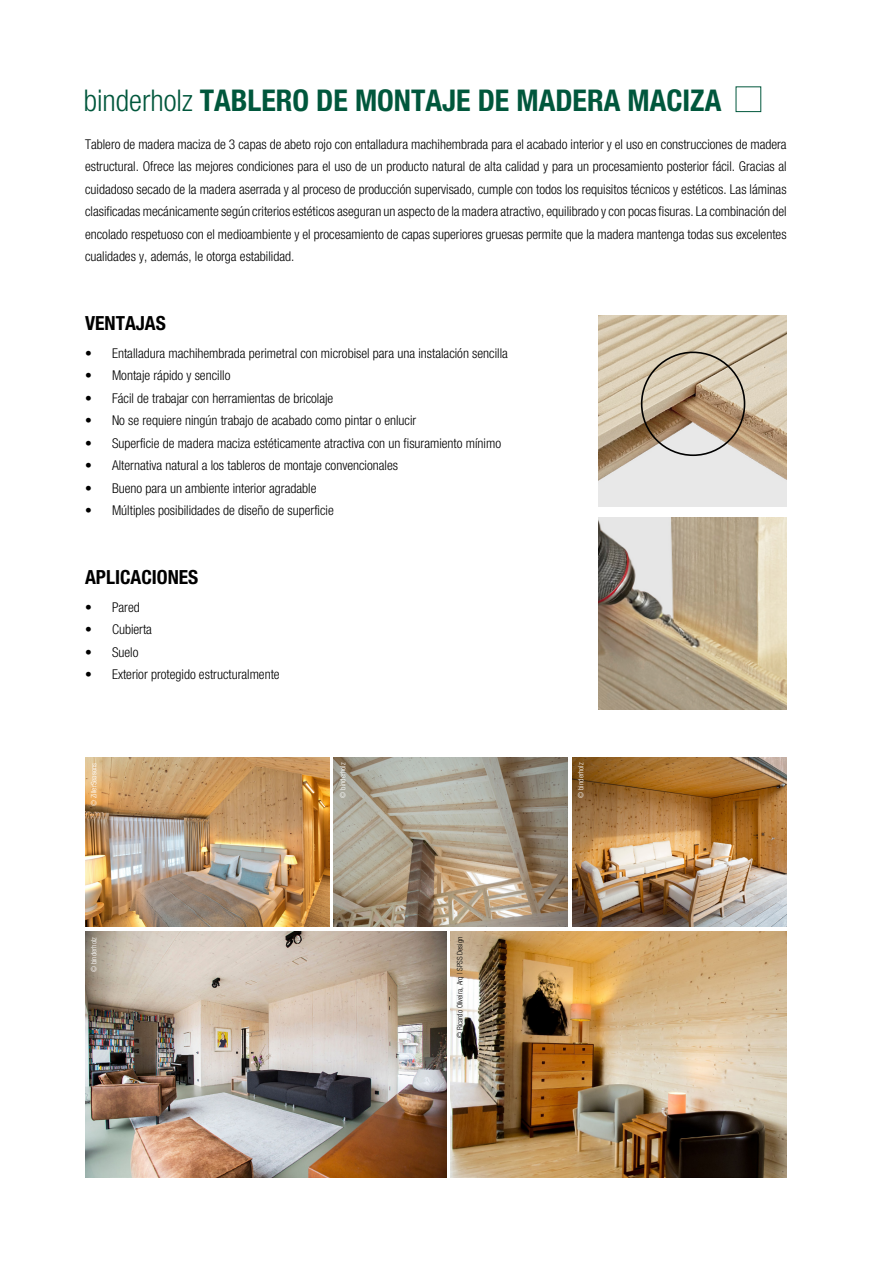
<style>
.page{position:relative;width:893px;height:1263px;background:#fff}
.page>*{position:absolute;margin:0;border:0;box-sizing:border-box;transform-origin:0 0}
.t1{font:30px "Helvetica Neue LT 77 Bd Cn";color:#00573c}
.t2{font:19.5px "Helvetica Neue LT 77 Bd Cn";color:#000}
.t3{font:13.5px/22.5px "Helvetica Neue LT 47 Lt Cn";color:#000;text-align:justify}
.t4{font:7.5px "Helvetica Neue LT 47 Lt Cn";color:#fff}
.t5{font:7.5px "Helvetica Neue LT 47 Lt Cn";color:#000}
.s1{font-family:"Helvetica Neue LT 47 Lt Cn"}
</style>
<div class="page">
<img style="left:598px;top:315px;width:189px;height:192px">
<div style="left:641px;top:352px;width:104px;height:104px;border:2px solid #000;border-radius:50%"></div>
<img style="left:598px;top:518px;width:189px;height:191px">
<img style="left:85px;top:757px;width:245px;height:170px">
<img style="left:572px;top:757px;width:215px;height:170px">
<img style="left:334px;top:757px;width:234px;height:170px">
<img style="left:85px;top:931px;width:361px;height:247px">
<img style="left:451px;top:931px;width:336px;height:247px">
<h1 class="t1" style="left:84px;top:82px;width:639px"><span class="s1">binderholz</span> TABLERO DE MONTAJE DE MADERA MACIZA</h1>
<p class="t3" style="left:85px;top:132px;width:703px">Tablero de madera maciza de 3 capas de abeto rojo con entalladura machihembrada para el acabado interior y el uso en construcciones de madera estructural. Ofrece las mejores condiciones para el uso de un producto natural de alta calidad y para un procesamiento posterior fácil. Gracias al cuidadoso secado de la madera aserrada y al proceso de producción supervisado, cumple con todos los requisitos técnicos y estéticos. Las láminas clasificadas mecánicamente según criterios estéticos aseguran un aspecto de la madera atractivo, equilibrado y con pocas fisuras. La combinación del encolado respetuoso con el medioambiente y el procesamiento de capas superiores gruesas permite que la madera mantenga todas sus excelentes cualidades y, además, le otorga estabilidad.</p>
<h2 class="t2" style="left:85px;top:311px;width:82px">VENTAJAS</h2>
<p class="t3" style="left:85px;top:342px;width:424px">• Entalladura machihembrada perimetral con microbisel para una instalación sencilla</p>
<p class="t3" style="left:85px;top:364px;width:147px">• Montaje rápido y sencillo</p>
<p class="t3" style="left:85px;top:387px;width:250px">• Fácil de trabajar con herramientas de bricolaje</p>
<p class="t3" style="left:85px;top:409px;width:333px">• No se requiere ningún trabajo de acabado como pintar o enlucir</p>
<p class="t3" style="left:85px;top:432px;width:418px">• Superficie de madera maciza estéticamente atractiva con un fisuramiento mínimo</p>
<p class="t3" style="left:85px;top:454px;width:315px">• Alternativa natural a los tableros de montaje convencionales</p>
<p class="t3" style="left:85px;top:477px;width:233px">• Bueno para un ambiente interior agradable</p>
<p class="t3" style="left:85px;top:499px;width:250px">• Múltiples posibilidades de diseño de superficie</p>
<h2 class="t2" style="left:85px;top:565px;width:115px">APLICACIONES</h2>
<p class="t3" style="left:85px;top:595px;width:56px">• Pared</p>
<p class="t3" style="left:85px;top:618px;width:68px">• Cubierta</p>
<p class="t3" style="left:85px;top:640px;width:55px">• Suelo</p>
<p class="t3" style="left:85px;top:663px;width:196px">• Exterior protegido estructuralmente</p>
<p class="t4" style="left:90px;top:806px;width:45px;rotate:-90deg">© ZillerSeasons</p>
<p class="t4" style="left:338px;top:797px;width:36px;rotate:-90deg">© binderholz</p>
<p class="t4" style="left:577px;top:798px;width:36px;rotate:-90deg">© binderholz</p>
<p class="t4" style="left:90px;top:972px;width:36px;rotate:-90deg">© binderholz</p>
<p class="t5" style="left:455px;top:1038px;width:103px;rotate:-90deg">© Ricardo Oliveira, Arq | SPSS Design</p>
</div>
